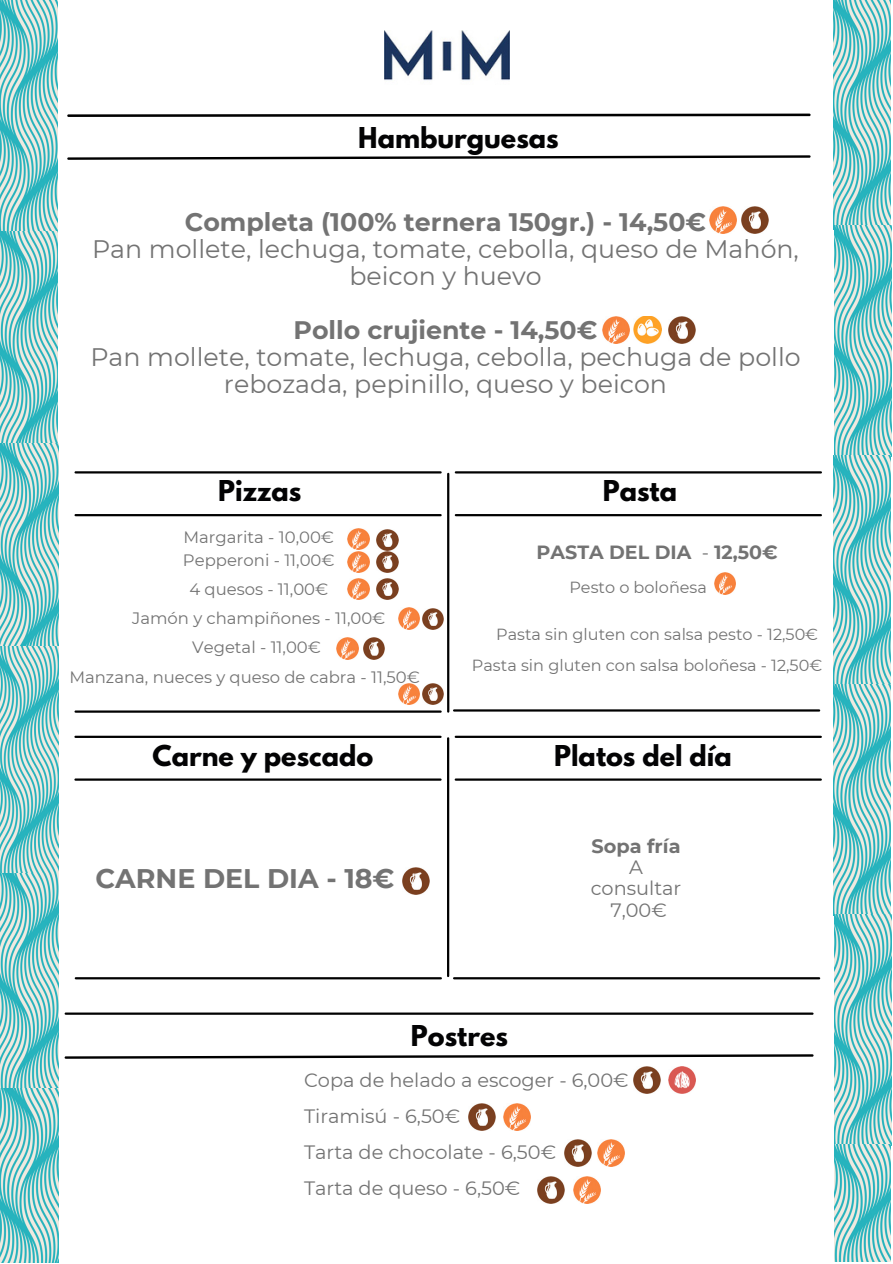
<style>
.page{position:relative;width:893px;height:1264px;background:#fff}
.page>*{position:absolute;margin:0;border:0;box-sizing:border-box;transform-origin:0 0}
.t1{font:700 26.85px "Montserrat";color:#737373}
.t2{font:700 25.5px "League Spartan";color:#030304}
.t3{font:25.35px/27px "Montserrat";color:#737373;text-align:center}
.t4{font:700 25.35px "Montserrat";color:#737373}
.t5{font:19.35px/21.3px "Montserrat";color:#737373;text-align:center}
.t6{font:700 19.35px "Montserrat";color:#737373}
.t7{font:700 19.05px "Montserrat";color:#737373}
.t8{font:16.5px "Montserrat";color:#737373}
.t9{font:16.05px "Montserrat";color:#737373}
.s1{font-weight:400}
</style>
<div class="page">
<img style="left:0;top:0;width:57px;height:443px">
<img style="left:0;top:443px;width:58px;height:420px">
<img style="left:0;top:863px;width:58px;height:398px">
<img style="left:384px;top:30px;width:125px;height:51px">
<img style="left:833px;top:0;width:57px;height:226px">
<img style="left:833px;top:226px;width:58px;height:1035px">
<svg style="left:65px;top:1054px;width:748px;height:4px"></svg>
<hr style="left:66px;top:1012px;width:746px;height:2px;background:#000">
<svg style="left:67px;top:114px;width:743px;height:3px"></svg>
<svg style="left:67px;top:155px;width:743px;height:5px"></svg>
<hr style="left:75px;top:735px;width:365px;height:3px;background:#000">
<hr style="left:75px;top:778px;width:365px;height:2px;background:#000">
<hr style="left:455px;top:735px;width:365px;height:3px;background:#000">
<hr style="left:455px;top:778px;width:365px;height:2px;background:#000">
<hr style="left:447px;top:738px;width:2px;height:238px;background:#000">
<hr style="left:76px;top:977px;width:365px;height:2px;background:#000">
<hr style="left:454px;top:977px;width:365px;height:2px;background:#000">
<hr style="left:76px;top:710px;width:364px;height:2px;background:#000">
<hr style="left:76px;top:471px;width:364px;height:2px;background:#000">
<hr style="left:76px;top:514px;width:364px;height:2px;background:#000">
<hr style="left:454px;top:709px;width:365px;height:2px;background:#000">
<hr style="left:456px;top:471px;width:364px;height:2px;background:#000">
<hr style="left:456px;top:514px;width:364px;height:2px;background:#000">
<hr style="left:447px;top:474px;width:2px;height:237px;background:#000">
<img style="left:709px;top:206px;width:27px;height:27px">
<img style="left:741px;top:206px;width:27px;height:27px">
<img style="left:602px;top:316px;width:27px;height:27px">
<img style="left:633px;top:316px;width:28px;height:27px">
<img style="left:668px;top:316px;width:27px;height:27px">
<img style="left:347px;top:528px;width:22px;height:44px">
<img style="left:377px;top:529px;width:21px;height:43px">
<img style="left:714px;top:572px;width:21px;height:22px">
<img style="left:402px;top:867px;width:27px;height:27px">
<img style="left:633px;top:1066px;width:27px;height:27px">
<img style="left:468px;top:1103px;width:27px;height:27px">
<img style="left:564px;top:1139px;width:27px;height:27px">
<img style="left:537px;top:1176px;width:27px;height:26px">
<img style="left:503px;top:1103px;width:27px;height:27px">
<img style="left:598px;top:1139px;width:27px;height:27px">
<img style="left:573px;top:1176px;width:27px;height:26px">
<img style="left:668px;top:1066px;width:27px;height:27px">
<img style="left:347px;top:578px;width:22px;height:21px">
<img style="left:398px;top:608px;width:21px;height:21px">
<img style="left:337px;top:638px;width:21px;height:21px">
<img style="left:398px;top:683px;width:21px;height:21px">
<img style="left:377px;top:578px;width:21px;height:21px">
<img style="left:422px;top:608px;width:21px;height:22px">
<img style="left:363px;top:638px;width:22px;height:21px">
<img style="left:422px;top:683px;width:21px;height:21px">
<p class="t2" style="left:358px;top:125px;width:202px">Hamburguesas</p>
<p class="t4" style="left:185px;top:206px;width:523px">Completa (100% ternera 150gr.) - 14,50€</p>
<p class="t3" style="left:92px;top:235px;width:708px">Pan mollete, lechuga, tomate, cebolla, queso de Mahón, beicon y huevo</p>
<p class="t4" style="left:293px;top:314px;width:305px">Pollo crujiente - 14,50€</p>
<p class="t3" style="left:90px;top:343px;width:711px">Pan mollete, tomate, lechuga, cebolla, pechuga de pollo rebozada, pepinillo, queso y beicon</p>
<p class="t2" style="left:218px;top:478px;width:85px">Pizzas</p>
<p class="t8" style="left:183px;top:527px;width:152px">Margarita - 10,00€</p>
<p class="t8" style="left:183px;top:549px;width:153px">Pepperoni - 11,00€</p>
<p class="t8" style="left:189px;top:579px;width:140px">4 quesos - 11,00€</p>
<p class="t8" style="left:132px;top:608px;width:255px">Jamón y champiñones - 11,00€</p>
<p class="t8" style="left:192px;top:637px;width:130px">Vegetal - 11,00€</p>
<p class="t8" style="left:69px;top:666px;width:352px">Manzana, nueces y queso de cabra - 11,50€</p>
<p class="t2" style="left:152px;top:743px;width:222px">Carne y pescado</p>
<p class="t1" style="left:95px;top:861px;width:300px">CARNE DEL DIA - 18€</p>
<p class="t2" style="left:602px;top:478px;width:76px">Pasta</p>
<p class="t7" style="left:536px;top:540px;width:243px">PASTA DEL DIA <span class="s1">-</span> 12,50€</p>
<p class="t9" style="left:569px;top:577px;width:139px">Pesto o boloñesa</p>
<p class="t9" style="left:496px;top:624px;width:323px">Pasta sin gluten con salsa pesto - 12,50€</p>
<p class="t9" style="left:472px;top:655px;width:352px">Pasta sin gluten con salsa boloñesa - 12,50€</p>
<p class="t2" style="left:554px;top:743px;width:179px">Platos del día</p>
<p class="t6" style="left:591px;top:834px;width:91px">Sopa fría</p>
<p class="t5" style="left:590px;top:856px;width:92px">A consultar</p>
<p class="t5" style="left:610px;top:899px;width:58px">7,00€</p>
<p class="t2" style="left:411px;top:1022px;width:98px">Postres</p>
<p class="t5" style="left:304px;top:1069px;width:326px">Copa de helado a escoger - 6,00€</p>
<p class="t5" style="left:304px;top:1105px;width:158px">Tiramisú - 6,50€</p>
<p class="t5" style="left:304px;top:1141px;width:253px">Tarta de chocolate - 6,50€</p>
<p class="t5" style="left:304px;top:1177px;width:218px">Tarta de queso - 6,50€</p>
</div>
